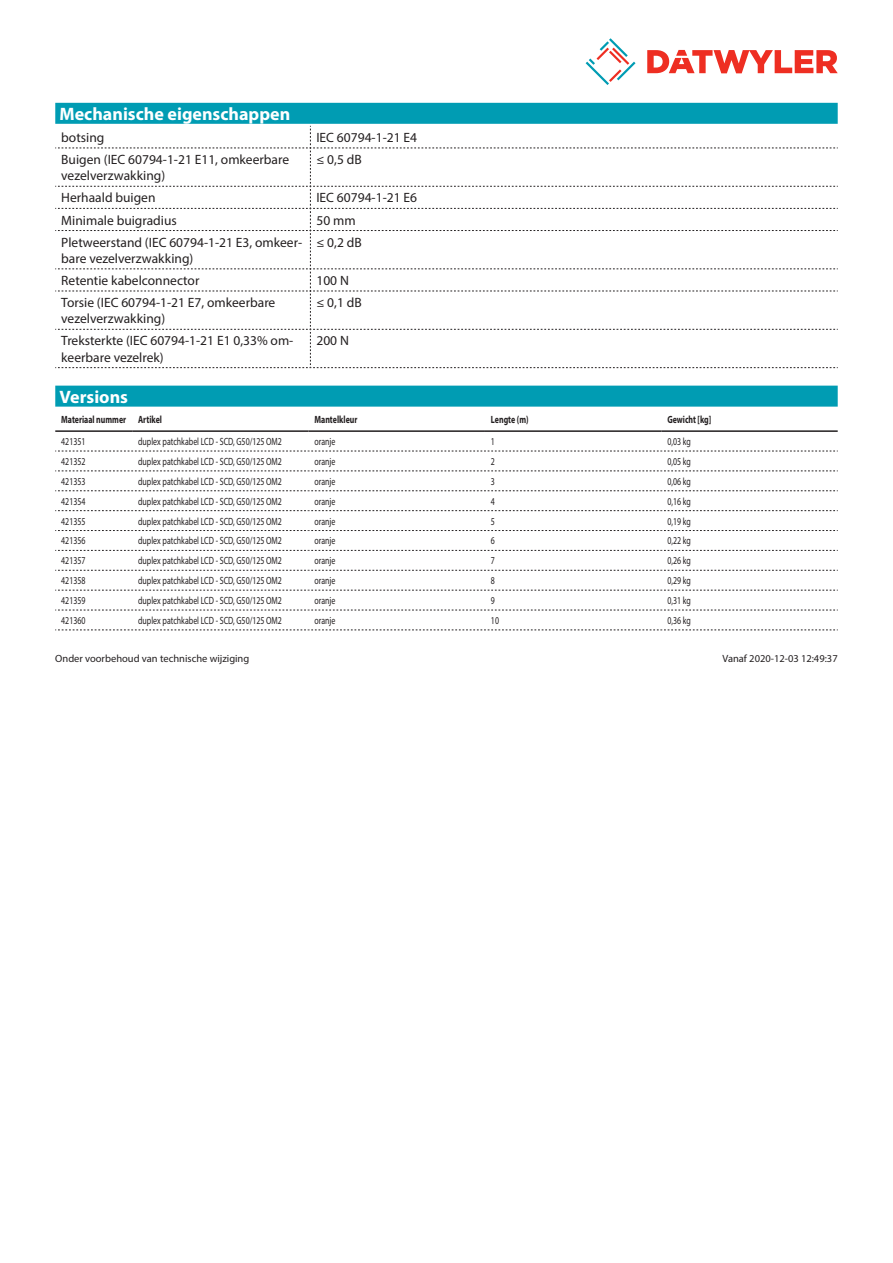
<style>
.page{position:relative;width:893px;height:1263px;background:#fff}
.page>*{position:absolute;margin:0;border:0;box-sizing:border-box;transform-origin:0 0}
.Standard_Head_Proper{font:700 18px "Myriad Pro";color:#fff}
.myriad_light_propert{font:13.5px/16.2px "Myriad Pro";color:#231f20}
.myriadlight{font:10.5px "Myriad Pro";color:#231f20;scale:.75 1}
.Footnote{font:10.5px "Myriad Pro";color:#231f20}
.myriadbold{font:700 10.5px "Myriad Pro";color:#231f20;scale:.75 1}
</style>
<div class="page">
<svg style="left:586px;top:38px;width:49px;height:47px"></svg>
<svg style="left:647px;top:50px;width:191px;height:23px"></svg>
<div style="left:55px;top:103px;width:783px;height:21px;background:#009cb3"></div>
<svg style="left:55px;top:126px;width:783px;height:242px"></svg>
<div style="left:55px;top:386px;width:783px;height:21px;background:#009cb3"></div>
<hr style="left:55px;top:430px;width:77px;height:2px;background:#231f20">
<hr style="left:132px;top:430px;width:177px;height:2px;background:#231f20">
<hr style="left:309px;top:430px;width:176px;height:2px;background:#231f20">
<hr style="left:485px;top:430px;width:176px;height:2px;background:#231f20">
<hr style="left:661px;top:430px;width:177px;height:2px;background:#231f20">
<svg style="left:55px;top:451px;width:783px;height:1px"></svg>
<svg style="left:55px;top:471px;width:783px;height:1px"></svg>
<svg style="left:55px;top:490px;width:783px;height:1px"></svg>
<svg style="left:55px;top:510px;width:783px;height:1px"></svg>
<svg style="left:55px;top:530px;width:783px;height:1px"></svg>
<svg style="left:55px;top:550px;width:783px;height:1px"></svg>
<svg style="left:55px;top:570px;width:783px;height:1px"></svg>
<svg style="left:55px;top:590px;width:783px;height:1px"></svg>
<svg style="left:55px;top:610px;width:783px;height:1px"></svg>
<svg style="left:55px;top:630px;width:783px;height:1px"></svg>
<p class="Standard_Head_Proper" style="left:60px;top:102px;width:232px">Mechanische eigenschappen</p>
<p class="myriad_light_propert" style="left:61px;top:129px;width:45px">botsing</p>
<p class="myriad_light_propert" style="left:316px;top:129px;width:102px">IEC 60794-1-21 E4</p>
<p class="myriad_light_propert" style="left:61px;top:151px;width:229px">Buigen (IEC 60794-1-21 E11, omkeerbare vezelverzwakking)</p>
<p class="myriad_light_propert" style="left:316px;top:151px;width:47px">≤ 0,5 dB</p>
<p class="myriad_light_propert" style="left:61px;top:190px;width:96px">Herhaald buigen</p>
<p class="myriad_light_propert" style="left:316px;top:190px;width:102px">IEC 60794-1-21 E6</p>
<p class="myriad_light_propert" style="left:61px;top:212px;width:117px">Minimale buigradius</p>
<p class="myriad_light_propert" style="left:316px;top:212px;width:41px">50 mm</p>
<p class="myriad_light_propert" style="left:61px;top:234px;width:242px">Pletweerstand (IEC 60794-1-21 E3, omkeer&shy;bare vezelverzwakking)</p>
<p class="myriad_light_propert" style="left:316px;top:234px;width:47px">≤ 0,2 dB</p>
<p class="myriad_light_propert" style="left:61px;top:272px;width:140px">Retentie kabelconnector</p>
<p class="myriad_light_propert" style="left:316px;top:272px;width:34px">100 N</p>
<p class="myriad_light_propert" style="left:61px;top:294px;width:216px">Torsie (IEC 60794-1-21 E7, omkeerbare vezelverzwakking)</p>
<p class="myriad_light_propert" style="left:316px;top:294px;width:47px">≤ 0,1 dB</p>
<p class="myriad_light_propert" style="left:61px;top:333px;width:234px">Treksterkte (IEC 60794-1-21 E1 0,33% om&shy;keerbare vezelrek)</p>
<p class="myriad_light_propert" style="left:316px;top:333px;width:34px">200 N</p>
<p class="Standard_Head_Proper" style="left:60px;top:385px;width:70px">Versions</p>
<p class="myriadbold" style="left:61px;top:412px;width:88px">Materiaal nummer</p>
<p class="myriadbold" style="left:138px;top:412px;width:33px">Artikel</p>
<p class="myriadbold" style="left:315px;top:412px;width:59px">Mantelkleur</p>
<p class="myriadbold" style="left:491px;top:412px;width:52px">Lengte (m)</p>
<p class="myriadbold" style="left:667px;top:412px;width:60px">Gewicht [kg]</p>
<p class="myriadlight" style="left:61px;top:435px;width:34px">421351</p>
<p class="myriadlight" style="left:138px;top:435px;width:193px">duplex patchkabel LCD - SCD, G50/125 OM2</p>
<p class="myriadlight" style="left:315px;top:435px;width:29px">oranje</p>
<p class="myriadlight" style="left:491px;top:435px;width:7px">1</p>
<p class="myriadlight" style="left:667px;top:435px;width:33px">0,03 kg</p>
<p class="myriadlight" style="left:61px;top:455px;width:34px">421352</p>
<p class="myriadlight" style="left:138px;top:455px;width:193px">duplex patchkabel LCD - SCD, G50/125 OM2</p>
<p class="myriadlight" style="left:315px;top:455px;width:29px">oranje</p>
<p class="myriadlight" style="left:491px;top:455px;width:7px">2</p>
<p class="myriadlight" style="left:667px;top:455px;width:33px">0,05 kg</p>
<p class="myriadlight" style="left:61px;top:475px;width:34px">421353</p>
<p class="myriadlight" style="left:138px;top:475px;width:193px">duplex patchkabel LCD - SCD, G50/125 OM2</p>
<p class="myriadlight" style="left:315px;top:475px;width:29px">oranje</p>
<p class="myriadlight" style="left:491px;top:475px;width:7px">3</p>
<p class="myriadlight" style="left:667px;top:475px;width:33px">0,06 kg</p>
<p class="myriadlight" style="left:61px;top:495px;width:34px">421354</p>
<p class="myriadlight" style="left:138px;top:495px;width:193px">duplex patchkabel LCD - SCD, G50/125 OM2</p>
<p class="myriadlight" style="left:315px;top:495px;width:29px">oranje</p>
<p class="myriadlight" style="left:491px;top:495px;width:7px">4</p>
<p class="myriadlight" style="left:667px;top:495px;width:33px">0,16 kg</p>
<p class="myriadlight" style="left:61px;top:514px;width:34px">421355</p>
<p class="myriadlight" style="left:138px;top:514px;width:193px">duplex patchkabel LCD - SCD, G50/125 OM2</p>
<p class="myriadlight" style="left:315px;top:514px;width:29px">oranje</p>
<p class="myriadlight" style="left:491px;top:514px;width:7px">5</p>
<p class="myriadlight" style="left:667px;top:514px;width:33px">0,19 kg</p>
<p class="myriadlight" style="left:61px;top:534px;width:34px">421356</p>
<p class="myriadlight" style="left:138px;top:534px;width:193px">duplex patchkabel LCD - SCD, G50/125 OM2</p>
<p class="myriadlight" style="left:315px;top:534px;width:29px">oranje</p>
<p class="myriadlight" style="left:491px;top:534px;width:7px">6</p>
<p class="myriadlight" style="left:667px;top:534px;width:33px">0,22 kg</p>
<p class="myriadlight" style="left:61px;top:554px;width:34px">421357</p>
<p class="myriadlight" style="left:138px;top:554px;width:193px">duplex patchkabel LCD - SCD, G50/125 OM2</p>
<p class="myriadlight" style="left:315px;top:554px;width:29px">oranje</p>
<p class="myriadlight" style="left:491px;top:554px;width:7px">7</p>
<p class="myriadlight" style="left:667px;top:554px;width:33px">0,26 kg</p>
<p class="myriadlight" style="left:61px;top:574px;width:34px">421358</p>
<p class="myriadlight" style="left:138px;top:574px;width:193px">duplex patchkabel LCD - SCD, G50/125 OM2</p>
<p class="myriadlight" style="left:315px;top:574px;width:29px">oranje</p>
<p class="myriadlight" style="left:491px;top:574px;width:7px">8</p>
<p class="myriadlight" style="left:667px;top:574px;width:33px">0,29 kg</p>
<p class="myriadlight" style="left:61px;top:594px;width:34px">421359</p>
<p class="myriadlight" style="left:138px;top:594px;width:193px">duplex patchkabel LCD - SCD, G50/125 OM2</p>
<p class="myriadlight" style="left:315px;top:594px;width:29px">oranje</p>
<p class="myriadlight" style="left:491px;top:594px;width:7px">9</p>
<p class="myriadlight" style="left:667px;top:594px;width:33px">0,31 kg</p>
<p class="myriadlight" style="left:61px;top:614px;width:34px">421360</p>
<p class="myriadlight" style="left:138px;top:614px;width:193px">duplex patchkabel LCD - SCD, G50/125 OM2</p>
<p class="myriadlight" style="left:315px;top:614px;width:29px">oranje</p>
<p class="myriadlight" style="left:491px;top:614px;width:12px">10</p>
<p class="myriadlight" style="left:667px;top:614px;width:33px">0,36 kg</p>
<p class="Footnote" style="left:55px;top:652px;width:196px">Onder voorbehoud van technische wijziging</p>
<p class="Footnote" style="left:722px;top:652px;width:117px">Vanaf 2020-12-03 12:49:37</p>
</div>
